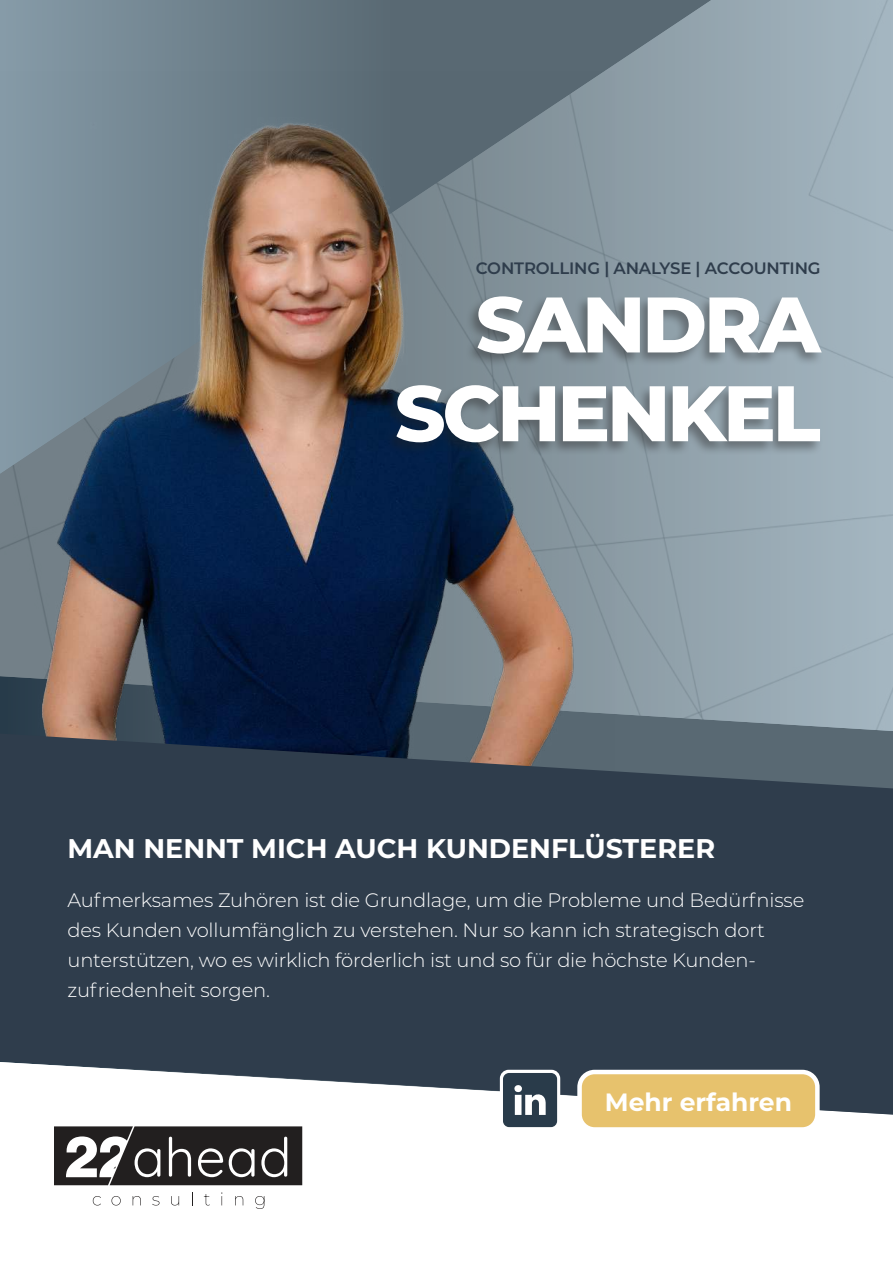
<style>
.page{position:relative;width:893px;height:1263px;background:#fff}
.page>*{position:absolute;margin:0;border:0;box-sizing:border-box;transform-origin:0 0}
.t1{font:800 78.6px/88.8px "Montserrat";letter-spacing:-.04em;color:#fff;text-align:right}
.t2{font:700 27px "Montserrat";color:#fff}
.t3{font:700 25.05px "Montserrat";color:#fff}
.t4{font:300 19.5px/30px "Montserrat";letter-spacing:-.01em;color:#fff}
.t5{font:600 16.5px "Montserrat";letter-spacing:-.01em;color:#2f3d4c}
</style>
<div class="page">
<img style="left:615px;top:0;width:278px;height:676px">
<img style="left:0;top:0;width:710px;height:474px">
<img style="left:615px;top:676px;width:278px;height:57px">
<img style="left:0;top:71px;width:615px;height:662px">
<div style="left:384px;top:294px;width:440px;height:163px;background:#221f1f;opacity:.4"></div>
<svg style="left:93px;top:1196px;width:8px;height:9px"></svg>
<svg style="left:111px;top:1196px;width:10px;height:9px"></svg>
<svg style="left:133px;top:1196px;width:8px;height:9px"></svg>
<svg style="left:152px;top:1196px;width:7px;height:9px"></svg>
<svg style="left:171px;top:1196px;width:8px;height:9px"></svg>
<svg style="left:192px;top:1192px;width:1px;height:13px"></svg>
<svg style="left:204px;top:1194px;width:6px;height:11px"></svg>
<svg style="left:235px;top:1196px;width:8px;height:9px"></svg>
<svg style="left:255px;top:1196px;width:9px;height:13px"></svg>
<svg style="left:54px;top:1126px;width:248px;height:59px"></svg>
<svg style="left:0;top:733px;width:893px;height:381px;fill:#2f3d4c"></svg>
<div style="left:580px;top:1072px;width:237px;height:57px;background:#e7c26d;border-radius:15px"></div>
<div style="left:577px;top:1070px;width:243px;height:62px;border:5px solid #fff;border-radius:15px"></div>
<div style="left:500px;top:1070px;width:60px;height:62px;border:5px solid #fff;border-radius:6px"></div>
<div style="left:503px;top:1073px;width:54px;height:54px;background:#293b4a;border-radius:6px"></div>
<svg style="left:514px;top:1085px;width:32px;height:30px"></svg>
<p class="t5" style="left:476px;top:260px;width:346px">CONTROLLING | ANALYSE | ACCOUNTING</p>
<h1 class="t1" style="left:395px;top:281px;width:427px">SANDRA<br>SCHENKEL</h1>
<h2 class="t2" style="left:67px;top:833px;width:649px">MAN NENNT MICH AUCH KUNDENFLÜSTERER</h2>
<p class="t4" style="left:67px;top:886px;width:738px">Aufmerksames Zuhören ist die Grundlage, um die Probleme und Bedürfnisse des Kunden vollumfänglich zu verstehen. Nur so kann ich strategisch dort unterstützen, wo es wirklich förderlich ist und so für die höchste Kunden&shy;zufriedenheit sorgen.</p>
<p class="t3" style="left:605px;top:1088px;width:189px">Mehr erfahren</p>
</div>
